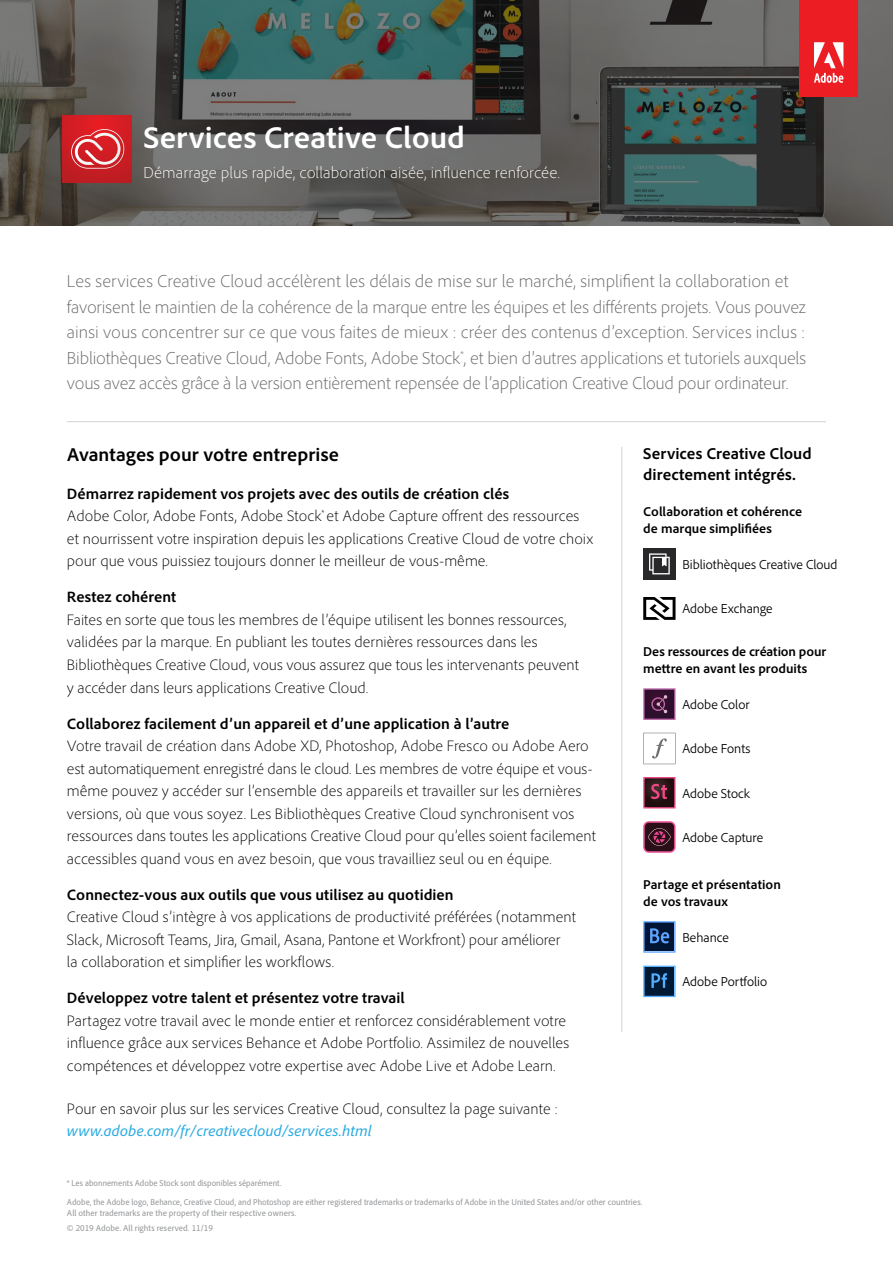
<style>
.page{position:relative;width:893px;height:1263px;background:#fff}
.page>*{position:absolute;margin:0;border:0;box-sizing:border-box;transform-origin:0 0}
.title__main{font:700 31.5px "Adobe Clean";color:#fff}
.body_copy{font:700 19.5px "Adobe Clean";color:#000}
.body__copy{font:300 18px/25.5px "Adobe Clean";letter-spacing:-.01em;color:#666767}
.title__main-2{font:300 16.5px "Adobe Clean";color:#fff}
.body_copy-2{font:700 16.5px/21px "Adobe Clean";color:#000}
.body_copy-3{font:300 15.75px/22.5px "Adobe Clean";color:#000}
.body_copy-4{font:700 15.75px "Adobe Clean";color:#000}
.body_copy-5{font:700 13.5px/16.5px "Adobe Clean";color:#000}
.body_copy-6{font:300 13.5px "Adobe Clean";color:#000}
.t1{font:semi-condensed 9px/10.8px "Adobe Clean";color:#939598}
.s1{font-weight:400;font-style:italic;color:#2babe2}
</style>
<div class="page">
<img style="left:0;top:0;width:893px;height:225px">
<svg style="left:63px;top:115px;width:69px;height:67px;background:#cc1d23"></svg>
<svg style="left:71px;top:129px;width:53px;height:40px;background:#da5256"></svg>
<hr style="left:67px;top:421px;width:759px;height:1px;background:#d1d3d4">
<hr style="left:621px;top:447px;width:1px;height:585px;background:#d1d3d4">
<div style="left:643px;top:548px;width:32px;height:32px;background:#282729"></div>
<svg style="left:649px;top:553px;width:21px;height:21px"></svg>
<svg style="left:643px;top:597px;width:32px;height:23px"></svg>
<svg style="left:643px;top:777px;width:32px;height:31px"></svg>
<svg style="left:643px;top:821px;width:32px;height:32px"></svg>
<svg style="left:643px;top:921px;width:32px;height:32px"></svg>
<svg style="left:643px;top:688px;width:32px;height:32px"></svg>
<svg style="left:643px;top:966px;width:32px;height:31px"></svg>
<svg style="left:643px;top:733px;width:32px;height:31px"></svg>
<div style="left:799px;top:0;width:59px;height:96px;background:#ed1d24"></div>
<svg style="left:814px;top:42px;width:29px;height:41px"></svg>
<p class="title__main" style="left:143px;top:118px;width:323px">Services Creative Cloud</p>
<p class="title__main-2" style="left:143px;top:163px;width:418px">Démarrage plus rapide, collaboration aisée, influence renforcée.</p>
<p class="body__copy" style="left:67px;top:269px;width:741px">Les services Creative Cloud accélèrent les délais de mise sur le marché, simplifient la collaboration et favorisent le maintien de la cohérence de la marque entre les équipes et les différents projets. Vous pouvez ainsi vous concentrer sur ce que vous faites de mieux : créer des contenus d’exception. Services inclus :<br>Bibliothèques Creative Cloud, Adobe Fonts, Adobe Stock<sup>*</sup>, et bien d’autres applications et tutoriels auxquels vous avez accès grâce à la version entièrement repensée de l’application Creative Cloud pour ordinateur.</p>
<p class="body_copy" style="left:67px;top:442px;width:274px">Avantages pour votre entreprise</p>
<p class="body_copy-2" style="left:643px;top:442px;width:170px">Services Creative Cloud directement intégrés.</p>
<p class="body_copy-4" style="left:67px;top:484px;width:444px">Démarrez rapidement vos projets avec des outils de création clés</p>
<p class="body_copy-3" style="left:67px;top:505px;width:528px">Adobe Color, Adobe Fonts, Adobe Stock<sup>*</sup> et Adobe Capture offrent des ressources et nourrissent votre inspiration depuis les applications Creative Cloud de votre choix pour que vous puissiez toujours donner le meilleur de vous-même.</p>
<p class="body_copy-4" style="left:67px;top:587px;width:111px">Restez cohérent</p>
<p class="body_copy-3" style="left:67px;top:608px;width:514px">Faites en sorte que tous les membres de l’équipe utilisent les bonnes ressources, validées par la marque. En publiant les toutes dernières ressources dans les Bibliothèques Creative Cloud, vous vous assurez que tous les intervenants peuvent y accéder dans leurs applications Creative Cloud.</p>
<p class="body_copy-4" style="left:67px;top:713px;width:444px">Collaborez facilement d’un appareil et d’une application à l’autre</p>
<p class="body_copy-3" style="left:67px;top:734px;width:531px">Votre travail de création dans Adobe XD, Photoshop, Adobe Fresco ou Adobe Aero est automatiquement enregistré dans le cloud. Les membres de votre équipe et vous&shy;même pouvez y accéder sur l’ensemble des appareils et travailler sur les dernières versions, où que vous soyez. Les Bibliothèques Creative Cloud synchronisent vos ressources dans toutes les applications Creative Cloud pour qu’elles soient facilement accessibles quand vous en avez besoin, que vous travailliez seul ou en équipe.</p>
<p class="body_copy-4" style="left:67px;top:884px;width:388px">Connectez-vous aux outils que vous utilisez au quotidien</p>
<p class="body_copy-3" style="left:67px;top:905px;width:511px">Creative Cloud s’intègre à vos applications de productivité préférées (notamment<br>Slack, Microsoft Teams, Jira, Gmail, Asana, Pantone et Workfront) pour améliorer<br>la collaboration et simplifier les workflows.</p>
<p class="body_copy-4" style="left:67px;top:988px;width:339px">Développez votre talent et présentez votre travail</p>
<p class="body_copy-3" style="left:67px;top:1009px;width:504px">Partagez votre travail avec le monde entier et renforcez considérablement votre influence grâce aux services Behance et Adobe Portfolio. Assimilez de nouvelles compétences et développez votre expertise avec Adobe Live et Adobe Learn.</p>
<p class="body_copy-3" style="left:67px;top:1097px;width:493px">Pour en savoir plus sur les services Creative Cloud, consultez la page suivante : <span class="s1">www.adobe.com/fr/creativecloud/services.html</span></p>
<p class="t1" style="left:67px;top:1178px;width:216px">* Les abonnements Adobe Stock sont disponibles séparément.</p>
<p class="body_copy-5" style="left:643px;top:503px;width:160px">Collaboration et cohérence de marque simplifiées</p>
<p class="body_copy-6" style="left:682px;top:556px;width:157px">Bibliothèques Creative Cloud</p>
<p class="body_copy-6" style="left:682px;top:600px;width:92px">Adobe Exchange</p>
<p class="body_copy-5" style="left:643px;top:643px;width:184px">Des ressources de création pour mettre en avant les produits</p>
<p class="body_copy-6" style="left:682px;top:696px;width:69px">Adobe Color</p>
<p class="body_copy-6" style="left:682px;top:740px;width:70px">Adobe Fonts</p>
<p class="body_copy-6" style="left:682px;top:784px;width:69px">Adobe Stock</p>
<p class="body_copy-6" style="left:682px;top:829px;width:82px">Adobe Capture</p>
<p class="body_copy-5" style="left:643px;top:876px;width:139px">Partage et présentation de vos travaux</p>
<p class="body_copy-6" style="left:682px;top:929px;width:48px">Behance</p>
<p class="body_copy-6" style="left:682px;top:973px;width:86px">Adobe Portfolio</p>
<p class="t1" style="left:67px;top:1197px;width:577px">Adobe, the Adobe logo, Behance, Creative Cloud, and Photoshop are either registered trademarks or trademarks of Adobe in the United States and/or other countries.<br>All other trademarks are the property of their respective owners.</p>
<p class="t1" style="left:67px;top:1222px;width:148px">© 2019 Adobe. All rights reserved. 11/19</p>
</div>
